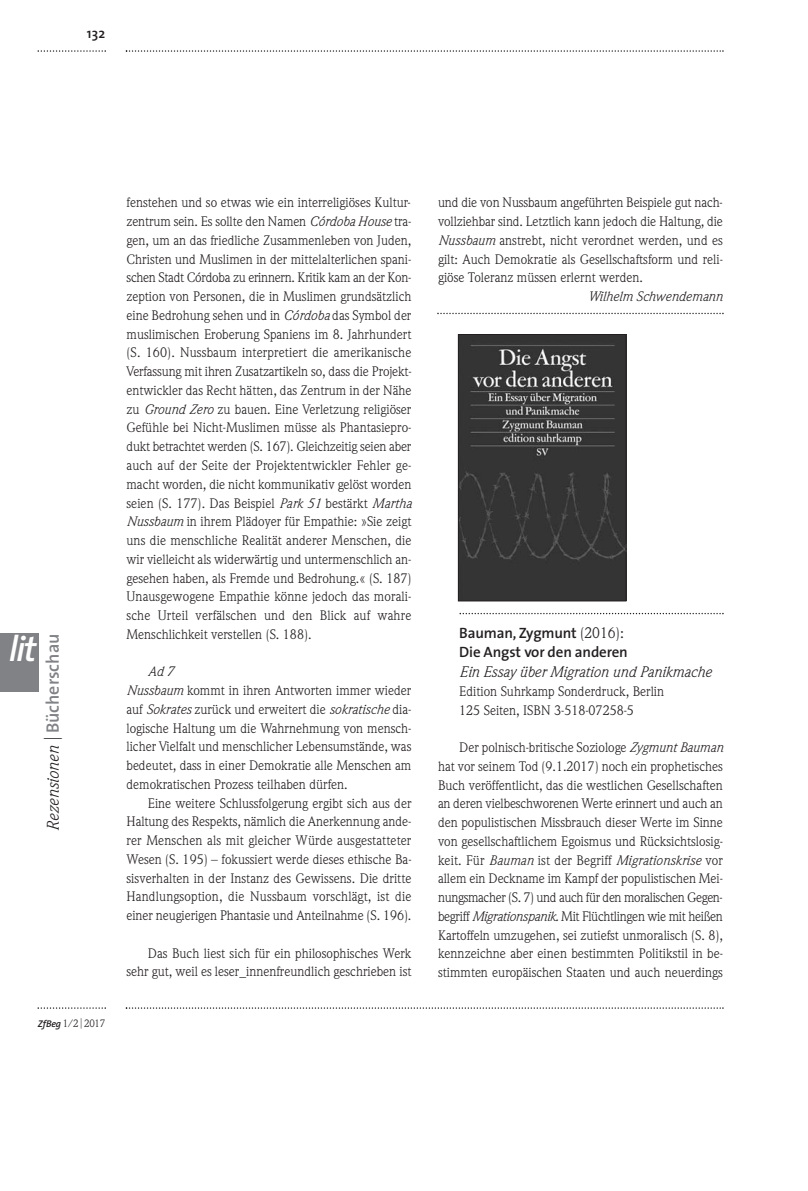
<style>
.page{position:relative;width:808px;height:1191px;background:#fff}
.page>*{position:absolute;margin:0;border:0;box-sizing:border-box;transform-origin:0 0}
.t1{font:italic 600 36px "The Sans";color:#fff}
.t2{font:italic 16.5px "Weidemann";color:#231f20}
.t3{font:600 15px/19.5px "The Sans";letter-spacing:-.01em;color:#231f20}
.t4{font:italic 15px "Weidemann";color:#231f20}
.t5{font:600 14.1px "The Sans";color:#231f20}
.t6{font:13.5px/18.8px "Weidemann";color:#231f20;text-align:justify}
.t7{font:italic 13.5px "Weidemann";color:#231f20}
.t8{font:10.5px "Weidemann";color:#231f20}
.s1{font-family:"The Sans";font-weight:200;font-style:normal;font-size:18px}
.s2{font-family:"The Sans";font-weight:600;font-style:normal;font-size:18px;color:#808285}
.s3{font-family:"The Sans";font-weight:600;font-style:italic;font-size:9.75px}
.s4{font-family:"The Sans";font-weight:200}
.s5{font-style:italic}
.s6{font-family:"Weidemann";font-weight:400}
</style>
<div class="page">
<svg style="left:126px;top:50px;width:598px;height:2px"></svg>
<svg style="left:38px;top:50px;width:68px;height:2px"></svg>
<svg style="left:126px;top:1007px;width:598px;height:1px"></svg>
<svg style="left:38px;top:1007px;width:68px;height:1px"></svg>
<img style="left:460px;top:336px;width:164px;height:263px">
<div style="left:458px;top:334px;width:168px;height:267px;border:1px solid #231f20"></div>
<svg style="left:437px;top:313px;width:287px;height:1px"></svg>
<div style="left:0;top:634px;width:38px;height:58px;background:#808285"></div>
<svg style="left:459px;top:613px;width:265px;height:1px"></svg>
<p class="t5" style="left:87px;top:22px;width:20px">132</p>
<h1 class="t1" style="left:9px;top:618px;width:30px">lit</h1>
<p class="t2" style="left:43px;top:830px;width:198px;rotate:-90deg">Rezensionen <span class="s1">|</span> <span class="s2">Bücherschau</span></p>
<p class="t8" style="left:38px;top:1017px;width:69px"><span class="s3">ZfBeg</span> 1/2<span class="s4">|</span>2017</p>
<p class="t6" style="left:126px;top:193px;width:287px">fenstehen und so etwas wie ein interreligiöses Kultur&shy;zentrum sein. Es sollte den Namen <span class="s5">Córdoba House</span> tra&shy;gen, um an das friedliche Zusammenleben von Juden, Christen und Muslimen in der mittelalterlichen spani&shy;schen Stadt Córdoba zu erinnern. Kritik kam an der Kon&shy;zeption von Personen, die in Muslimen grundsätzlich eine Bedrohung sehen und in <span class="s5">Córdoba</span> das Symbol der muslimischen Eroberung Spaniens im 8. Jahrhundert (S. 160). Nussbaum interpretiert die amerikanische Verfassung mit ihren Zusatzartikeln so, dass die Projekt&shy;entwickler das Recht hätten, das Zentrum in der Nähe zu <span class="s5">Ground Zero</span> zu bauen. Eine Verletzung religiöser Gefühle bei Nicht-Muslimen müsse als Phantasiepro&shy;dukt betrachtet werden (S. 167). Gleichzeitig seien aber auch auf der Seite der Projektentwickler Fehler ge&shy;macht worden, die nicht kommunikativ gelöst worden seien (S. 177). Das Beispiel <span class="s5">Park 51</span> bestärkt <span class="s5">Martha Nussbaum</span> in ihrem Plädoyer für Empathie: »Sie zeigt uns die menschliche Realität anderer Menschen, die wir vielleicht als widerwärtig und untermenschlich an&shy;gesehen haben, als Fremde und Bedrohung.« (S. 187)<br>Unausgewogene Empathie könne jedoch das morali&shy;sche Urteil verfälschen und den Blick auf wahre Menschlichkeit verstellen (S. 188).</p>
<p class="t6" style="left:126px;top:662px;width:286px;text-align:left;text-indent:21px"><span class="s5">Ad 7<br>Nussbaum</span> kommt in ihren Antworten immer wieder auf <span class="s5">Sokrates</span> zurück und erweitert die <span class="s5">sokratische</span> dia&shy;logische Haltung um die Wahrnehmung von mensch&shy;licher Vielfalt und menschlicher Lebensumstände, was bedeutet, dass in einer Demokratie alle Menschen am demokratischen Prozess teilhaben dürfen.</p>
<p class="t6" style="left:126px;top:793px;width:287px;text-indent:21px">Eine weitere Schlussfolgerung ergibt sich aus der Haltung des Respekts, nämlich die Anerkennung ande&shy;rer Menschen als mit gleicher Würde ausgestatteter Wesen (S. 195) – fokussiert werde dieses ethische Ba&shy;sisverhalten in der Instanz des Gewissens. Die dritte Handlungsoption, die Nussbaum vorschlägt, ist die einer neugierigen Phantasie und Anteilnahme (S. 196).</p>
<p class="t6" style="left:126px;top:943px;width:286px;text-align:right">Das Buch liest sich für ein philosophisches Werk sehr gut, weil es leser_innenfreundlich geschrieben ist</p>
<p class="t6" style="left:438px;top:193px;width:286px">und die von Nussbaum angeführten Beispiele gut nach&shy;vollziehbar sind. Letztlich kann jedoch die Haltung, die <span class="s5">Nussbaum</span> anstrebt, nicht verordnet werden, und es gilt: Auch Demokratie als Gesellschaftsform und reli&shy;giöse Toleranz müssen erlernt werden.</p>
<p class="t7" style="left:588px;top:288px;width:136px">Wilhelm Schwendemann</p>
<p class="t3" style="left:459px;top:623px;width:170px">Bauman, Zygmunt <span class="s6">(2016):<br></span>Die Angst vor den anderen</p>
<p class="t4" style="left:459px;top:663px;width:254px">Ein Essay über Migration und Panikmache</p>
<p class="t6" style="left:459px;top:681px;width:206px">Edition Suhrkamp Sonderdruck, Berlin<br>125 Seiten, ISBN 3-518-07258-5</p>
<p class="t6" style="left:438px;top:738px;width:286px;text-indent:21px">Der polnisch-britische Soziologe <span class="s5">Zygmunt Bauman </span>hat vor seinem Tod (9.1.2017) noch ein prophetisches Buch veröffentlicht, das die westlichen Gesellschaften an deren vielbeschworenen Werte erinnert und auch an den populistischen Missbrauch dieser Werte im Sinne von gesellschaftlichem Egoismus und Rücksichtslosig&shy;keit. Für <span class="s5">Bauman</span> ist der Begriff <span class="s5">Migrationskrise</span> vor allem ein Deckname im Kampf der populistischen Mei&shy;nungsmacher (S. 7) und auch für den moralischen Gegen&shy;begriff <span class="s5">Migrationspanik.</span> Mit Flüchtlingen wie mit heißen Kartoffeln umzugehen, sei zutiefst unmoralisch (S. 8), kennzeichne aber einen bestimmten Politikstil in be&shy;stimmten europäischen Staaten und auch neuerdings</p>
</div>
